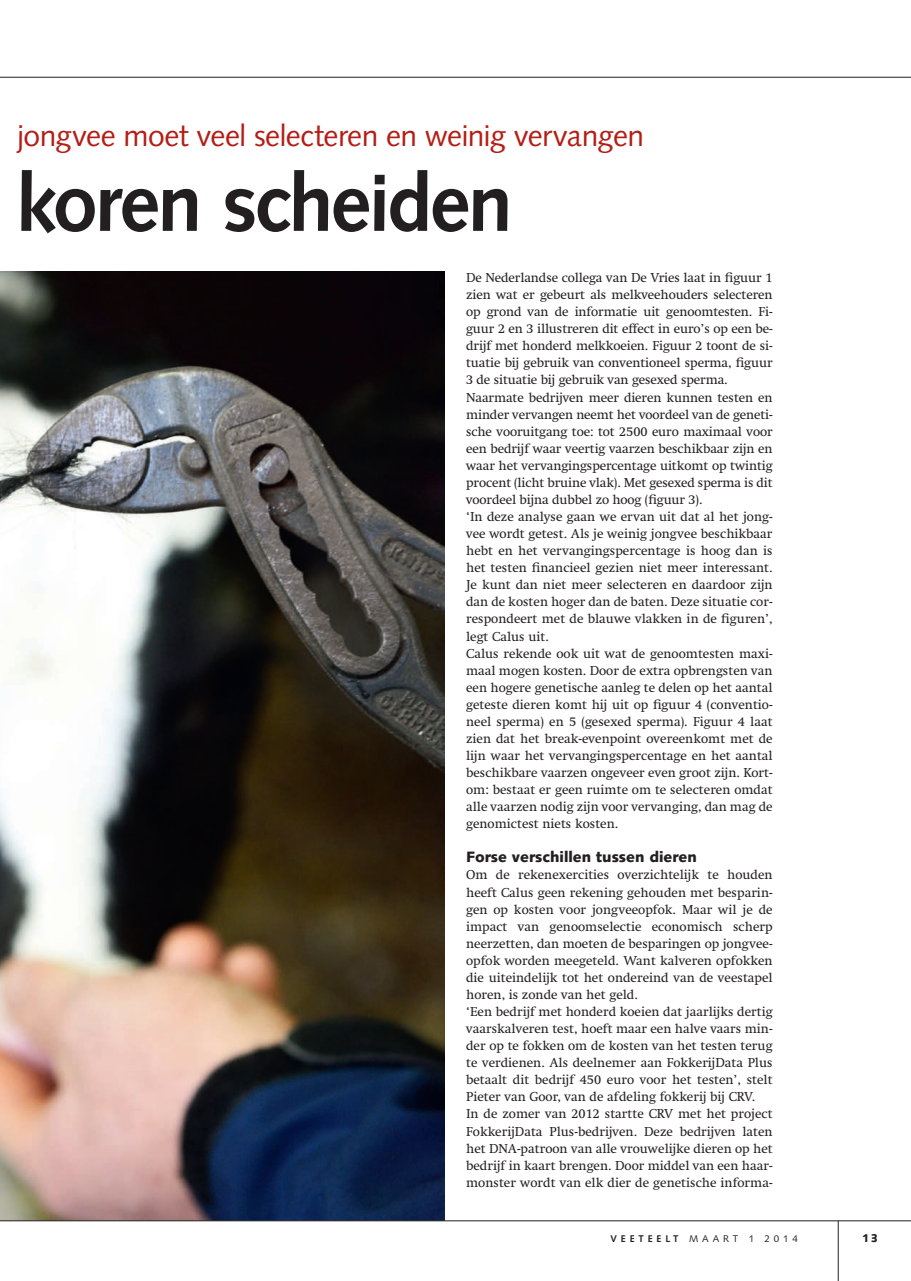
<style>
.page{position:relative;width:911px;height:1281px;background:#fff}
.page>*{position:absolute;margin:0;border:0;box-sizing:border-box;transform-origin:0 0}
.t1{font:700 81px "Syntax LT Pro";letter-spacing:-.035em;color:#231f20}
.t2{font:30px "Syntax LT Pro";letter-spacing:-.02em;color:#b41d15}
.t3{font:900 15px "Syntax LT Pro";color:#231f20}
.t4{font:13.2px/17.1px "Swift LT Pro";color:#231f20}
.t5{font:900 11.25px "Syntax LT Pro";color:#231f20}
.t6{font:9.75px "Syntax LT Pro";letter-spacing:.4em;color:#231f20}
.t7{font:700 9.75px "Syntax LT Pro";letter-spacing:.4em;color:#231f20}
</style>
<div class="page">
<img style="left:0;top:272px;width:445px;height:948px">
<svg style="left:0;top:76px;width:911px;height:2px;background:#908e8e"></svg>
<svg style="left:0;top:1220px;width:911px;height:61px"></svg>
<hr style="left:838px;top:1221px;width:1px;height:60px;background:#231f20">
<p class="t2" style="left:17px;top:117px;width:628px">jongvee moet veel selecteren en weinig vervangen</p>
<p class="t1" style="left:16px;top:155px;width:498px">koren scheiden</p>
<p class="t4" style="left:466px;top:269px;width:308px">De Nederlandse collega van De Vries laat in figuur 1 zien wat er gebeurt als melkveehouders selecteren op grond van de informatie uit genoomtesten. Fi&shy;guur 2 en 3 illustreren dit effect in euro’s op een be&shy;drĳf met honderd melkkoeien. Figuur 2 toont de si&shy;tuatie bĳ gebruik van conventioneel sperma, figuur 3 de situatie bĳ gebruik van gesexed sperma.<br>Naarmate bedrĳven meer dieren kunnen testen en minder vervangen neemt het voordeel van de geneti&shy;sche vooruitgang toe: tot 2500 euro maximaal voor een bedrĳf waar veertig vaarzen beschikbaar zĳn en waar het vervangingspercentage uitkomt op twintig procent (licht bruine vlak). Met gesexed sperma is dit voordeel bĳna dubbel zo hoog (figuur 3).<br>‘In deze analyse gaan we ervan uit dat al het jong&shy;vee wordt getest. Als je weinig jongvee beschikbaar hebt en het vervangingspercentage is hoog dan is het testen financieel gezien niet meer interessant.<br>Je kunt dan niet meer selecteren en daardoor zĳn dan de kosten hoger dan de baten. Deze situatie cor&shy;respondeert met de blauwe vlakken in de figuren’, legt Calus uit.<br>Calus rekende ook uit wat de genoomtesten maxi&shy;maal mogen kosten. Door de extra opbrengsten van een hogere genetische aanleg te delen op het aantal geteste dieren komt hĳ uit op figuur 4 (conventio&shy;neel sperma) en 5 (gesexed sperma). Figuur 4 laat zien dat het break-evenpoint overeenkomt met de lĳn waar het vervangingspercentage en het aantal beschikbare vaarzen ongeveer even groot zĳn. Kort&shy;om: bestaat er geen ruimte om te selecteren omdat alle vaarzen nodig zĳn voor vervanging, dan mag de genomictest niets kosten.</p>
<p class="t3" style="left:466px;top:848px;width:232px">Forse verschillen tussen dieren</p>
<p class="t4" style="left:466px;top:866px;width:308px">Om de rekenexercities overzichtelĳk te houden heeft Calus geen rekening gehouden met besparin&shy;gen op kosten voor jongveeopfok. Maar wil je de impact van genoomselectie economisch scherp neerzetten, dan moeten de besparingen op jongvee&shy;opfok worden meegeteld. Want kalveren opfokken die uiteindelĳk tot het ondereind van de veestapel horen, is zonde van het geld.<br>‘Een bedrĳf met honderd koeien dat jaarlĳks dertig vaarskalveren test, hoeft maar een halve vaars min&shy;der op te fokken om de kosten van het testen terug te verdienen. Als deelnemer aan FokkerĳData Plus betaalt dit bedrĳf 450 euro voor het testen’, stelt Pieter van Goor, van de afdeling fokkerĳ bĳ CRV.<br>In de zomer van 2012 startte CRV met het project FokkerĳData Plus-bedrĳven. Deze bedrĳven laten het DNA-patroon van alle vrouwelĳke dieren op het bedrĳf in kaart brengen. Door middel van een haar&shy;monster wordt van elk dier de genetische informa-</p>
<p class="t6" style="left:689px;top:1232px;width:110px">MAART 1 2014</p>
<p class="t5" style="left:862px;top:1231px;width:18px">13</p>
<p class="t6" style="left:674px;top:1232px;width:37px">JANU</p>
<p class="t6" style="left:733px;top:1232px;width:28px">I 1 /</p>
<p class="t6" style="left:780px;top:1232px;width:35px">2009</p>
<p class="t7" style="left:595px;top:1232px;width:70px">VEETEELT</p>
<p class="t7" style="left:610px;top:1232px;width:70px">VEETEELT</p>
</div>
